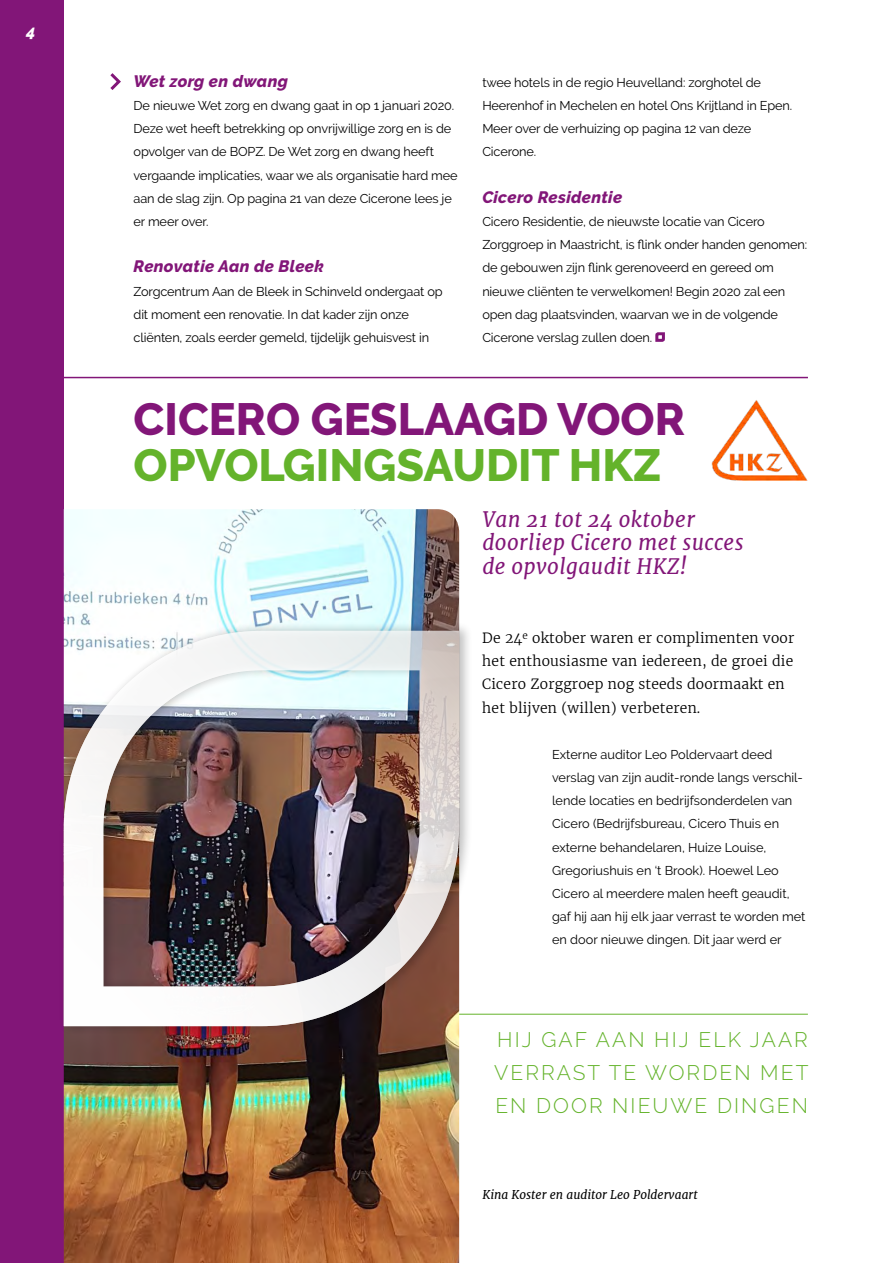
<style>
.page{position:relative;width:893px;height:1263px;background:#fff}
.page>*{position:absolute;margin:0;border:0;box-sizing:border-box;transform-origin:0 0}
.t1{font:800 45px "Raleway";color:#821678}
.t2{font:800 45px "Raleway";color:#64b32b}
.t3{font:italic 21px/23.1px "Merriweather";letter-spacing:.02em;color:#821678}
.t4{font:300 21px/33px "Raleway";letter-spacing:.1em;color:#64b32b;text-align:justify}
.t5{font:italic 800 16.5px "Raleway";letter-spacing:.02em;color:#821678}
.t6{font:italic 800 16.5px "Raleway";color:#fff}
.t7{font:300 13.95px/23.1px "Merriweather";letter-spacing:.015em;color:#000}
.t8{font:12.75px/23.1px "Raleway";letter-spacing:-.01em;color:#000}
.t9{font:italic 12px "Merriweather";color:#000}
</style>
<div class="page">
<div style="left:0;top:0;width:64px;height:1263px;background:#821678"></div>
<svg style="left:110px;top:73px;width:11px;height:17px"></svg>
<hr style="left:64px;top:377px;width:744px;height:1px;background:#821678">
<img style="left:64px;top:509px;width:395px;height:754px">
<img style="left:711px;top:400px;width:97px;height:81px">
<div style="left:59px;top:622px;width:414px;height:413px;background:#000;opacity:.25"></div>
<img style="left:64px;top:631px;width:395px;height:395px">
<svg style="left:655px;top:332px;width:10px;height:10px"></svg>
<hr style="left:459px;top:1014px;width:349px;height:1px;background:#64b32b">
<p class="t6" style="left:27px;top:21px;width:11px">4</p>
<p class="t5" style="left:134px;top:72px;width:156px">Wet zorg en dwang</p>
<p class="t8" style="left:134px;top:94px;width:326px">De nieuwe Wet zorg en dwang gaat in op 1 januari 2020.<br>Deze wet heeft betrekking op onvrijwillige zorg en is de opvolger van de BOPZ. De Wet zorg en dwang heeft vergaande implicaties, waar we als organisatie hard mee aan de slag zijn. Op pagina 21 van deze Cicerone lees je er meer over.</p>
<p class="t5" style="left:134px;top:257px;width:192px">Renovatie Aan de Bleek</p>
<p class="t8" style="left:134px;top:279px;width:311px">Zorgcentrum Aan de Bleek in Schinveld ondergaat op dit moment een renovatie. In dat kader zijn onze cliënten, zoals eerder gemeld, tijdelijk gehuisvest in</p>
<p class="t8" style="left:482px;top:71px;width:311px">twee hotels in de regio Heuvelland: zorghotel de Heerenhof in Mechelen en hotel Ons Krijtland in Epen.<br>Meer over de verhuizing op pagina 12 van deze Cicerone.</p>
<p class="t5" style="left:482px;top:187px;width:141px">Cicero Residentie</p>
<p class="t8" style="left:482px;top:210px;width:326px">Cicero Residentie, de nieuwste locatie van Cicero Zorggroep in Maastricht, is flink onder handen genomen: de gebouwen zijn flink gerenoveerd en gereed om nieuwe cliënten te verwelkomen! Begin 2020 zal een open dag plaatsvinden, waarvan we in de volgende Cicerone verslag zullen doen.</p>
<h1 class="t1" style="left:134px;top:393px;width:59px">CICERO</h1>
<h1 class="t1" style="left:311px;top:393px;width:280px">GESLAAGD VOOR</h1>
<h1 class="t2" style="left:134px;top:439px;width:529px">OPVO LGINGSAUDIT HKZ</h1>
<h2 class="t3" style="left:482px;top:508px;width:263px">Van 21 tot 24 oktober doorliep Cicero met succes de opvolgaudit HKZ!</h2>
<p class="t7" style="left:482px;top:626px;width:314px">De 24<sup>e</sup> oktober waren er complimenten voor het enthousiasme van iedereen, de groei die Cicero Zorggroep nog steeds doormaakt en het blijven (willen) verbeteren.</p>
<p class="t8" style="left:552px;top:743px;width:255px">Externe auditor Leo Poldervaart deed verslag van zijn audit-ronde langs verschil&shy;lende locaties en bedrijfsonderdelen van Cicero (Bedrijfsbureau, Cicero Thuis en externe behandelaren, Huize Louise, Gregoriushuis en ‘t Brook). Hoewel Leo Cicero al meerdere malen heeft geaudit, gaf hij aan hij elk jaar verrast te worden met en door nieuwe dingen. Dit jaar werd er</p>
<h2 class="t4" style="left:494px;top:1023px;width:316px">HIJ GAF AAN H IJ ELK JAAR VERRAST TE WORDEN MET EN DOOR NIEUWE DINGEN</h2>
<p class="t9" style="left:482px;top:1187px;width:217px">Kina Koster en auditor Leo Poldervaart</p>
</div>
